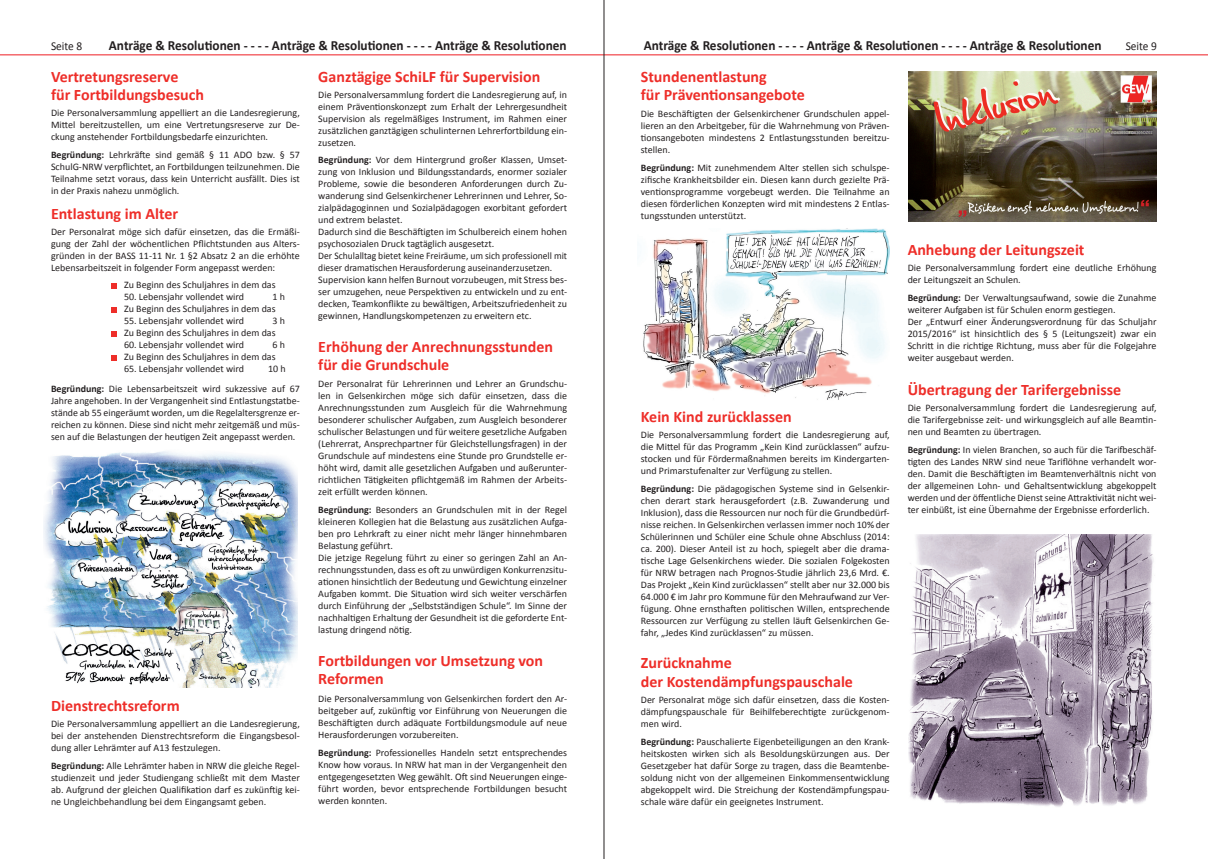
<style>
.page{position:relative;width:1208px;height:859px;background:#fff}
.page>*{position:absolute;margin:0;border:0;box-sizing:border-box;transform-origin:0 0}
.t1{font:700 16px/18px "Calibri";color:#ee2e29}
.t2{font:700 14px "Calibri";color:#231f20;scale:.95 1}
.t3{font:12px "Calibri";color:#231f20;scale:.95 1}
.t4{font:10px/12px "Calibri";color:#231f20;text-align:justify}
.s1{font-weight:700}
</style>
<div class="page">
<hr style="left:604px;top:54px;width:604px;height:1px;background:#ee1d23">
<hr style="left:0;top:54px;width:604px;height:1px;background:#ee1d23">
<svg style="left:111px;top:284px;width:5px;height:5px"></svg>
<svg style="left:111px;top:308px;width:5px;height:5px"></svg>
<svg style="left:111px;top:332px;width:5px;height:5px"></svg>
<svg style="left:111px;top:355px;width:5px;height:5px"></svg>
<img style="left:908px;top:534px;width:246px;height:273px">
<img style="left:643px;top:229px;width:246px;height:171px">
<img style="left:44px;top:451px;width:254px;height:237px">
<img style="left:908px;top:71px;width:248px;height:151px">
<hr style="left:603px;top:0;width:1px;height:859px;background:#231f20">
<p class="t3" style="left:51px;top:39px;width:34px">Seite 8</p>
<h2 class="t2" style="left:109px;top:37px;width:483px">Anträge &amp; Resolutionen - - - - Anträge &amp; Resolutionen - - - - Anträge &amp; Resolutionen</h2>
<h2 class="t2" style="left:644px;top:37px;width:483px">Anträge &amp; Resolutionen - - - - Anträge &amp; Resolutionen - - - - Anträge &amp; Resolutionen</h2>
<p class="t3" style="left:1125px;top:39px;width:34px">Seite 9</p>
<h1 class="t1" style="left:51px;top:68px;width:155px">Vertretungsreserve<br>für Fortbildungsbesuch</h1>
<p class="t4" style="left:51px;top:107px;width:250px">Die Personalversammlung appelliert an die Landesregierung, Mittel bereitzustellen, um eine Vertretungsreserve zur De&shy;ckung anstehender Fortbildungsbedarfe einzurichten.</p>
<p class="t4" style="left:51px;top:149px;width:250px"><span class="s1">Begründung:</span> Lehrkräfte sind gemäß § 11 ADO bzw. § 57<br>SchulG-NRW verpflichtet, an Fortbildungen teilzunehmen. Die Teilnahme setzt voraus, dass kein Unterricht ausfällt. Dies ist in der Praxis nahezu unmöglich.</p>
<h1 class="t1" style="left:51px;top:205px;width:129px">Entlastung im Alter</h1>
<p class="t4" style="left:51px;top:226px;width:250px">Der Personalrat möge sich dafür einsetzen, das die Ermäßi&shy;gung der Zahl der wöchentlichen Pflichtstunden aus Alters&shy;gründen in der BASS 11-11 Nr. 1 §2 Absatz 2 an die erhöhte Lebensarbeitszeit in folgender Form angepasst werden:</p>
<h1 class="t1" style="left:318px;top:68px;width:224px">Ganztägige SchiLF für Supervision</h1>
<p class="t4" style="left:318px;top:89px;width:250px">Die Personalversammlung fordert die Landesregierung auf, in einem Präventionskonzept zum Erhalt der Lehrergesundheit Supervision als regelmäßiges Instrument, im Rahmen einer zusätzlichen ganztägigen schulinternen Lehrerfortbildung ein&shy;zusetzen.</p>
<p class="t4" style="left:318px;top:154px;width:250px;text-align:left"><span class="s1">Begründung:</span> Vor dem Hintergrund großer Klassen, Umset&shy;zung von Inklusion und Bildungsstandards, enormer sozialer Probleme, sowie die besonderen Anforderungen durch Zu&shy;wanderung sind Gelsenkirchener Lehrerinnen und Lehrer, So&shy;zialpädagoginnen und Sozialpädagogen exorbitant gefordert und extrem belastet.<br>Dadurch sind die Beschäftigten im Schulbereich einem hohen psychosozialen Druck tagtäglich ausgesetzt.<br>Der Schulalltag bietet keine Freiräume, um sich professionell mit dieser dramatischen Herausforderung auseinanderzusetzen.<br>Supervision kann helfen Burnout vorzubeugen, mit Stress bes&shy;ser umzugehen, neue Perspektiven zu entwickeln und zu ent&shy;decken, Teamkonflikte zu bewältigen, Arbeitszufriedenheit zu gewinnen, Handlungskompetenzen zu erweitern etc.</p>
<h1 class="t1" style="left:318px;top:338px;width:236px">Erhöhung der Anrechnungsstunden für die Grundschule</h1>
<p class="t4" style="left:318px;top:378px;width:250px">Der Personalrat für Lehrerinnen und Lehrer an Grundschu&shy;len in Gelsenkirchen möge sich dafür einsetzen, dass die Anrechnungsstunden zum Ausgleich für die Wahrnehmung besonderer schulischer Aufgaben, zum Ausgleich besonderer schulischer Belastungen und für weitere gesetzliche Aufgaben (Lehrerrat, Ansprechpartner für Gleichstellungsfragen) in der Grundschule auf mindestens eine Stunde pro Grundstelle er&shy;höht wird, damit alle gesetzlichen Aufgaben und außerunter&shy;richtlichen Tätigkeiten pflichtgemäß im Rahmen der Arbeits&shy;zeit erfüllt werden können.</p>
<p class="t4" style="left:318px;top:504px;width:250px;text-align:left"><span class="s1">Begründung:</span> Besonders an Grundschulen mit in der Regel kleineren Kollegien hat die Belastung aus zusätzlichen Aufga&shy;ben pro Lehrkraft zu einer nicht mehr länger hinnehmbaren Belastung geführt.<br>Die jetzige Regelung führt zu einer so geringen Zahl an An&shy;rechnungsstunden, dass es oft zu unwürdigen Konkurrenzsitu&shy;ationen hinsichtlich der Bedeutung und Gewichtung einzelner Aufgaben kommt. Die Situation wird sich weiter verschärfen durch Einführung der „Selbstständigen Schule“. Im Sinne der nachhaltigen Erhaltung der Gesundheit ist die geforderte Ent&shy;lastung dringend nötig.</p>
<h1 class="t1" style="left:318px;top:652px;width:226px">Fortbildungen vor Umsetzung von<br>Reformen</h1>
<p class="t4" style="left:318px;top:693px;width:250px">Die Personalversammlung von Gelsenkirchen fordert den Ar&shy;beitgeber auf, zukünftig vor Einführung von Neuerungen die Beschäftigten durch adäquate Fortbildungsmodule auf neue Herausforderungen vorzubereiten.</p>
<p class="t4" style="left:318px;top:747px;width:250px"><span class="s1">Begründung:</span> Professionelles Handeln setzt entsprechendes Know how voraus. In NRW hat man in der Vergangenheit den entgegengesetzten Weg gewählt. Oft sind Neuerungen einge&shy;führt worden, bevor entsprechende Fortbildungen besucht werden konnten.</p>
<h1 class="t1" style="left:641px;top:68px;width:165px">Stundenentlastung<br>für Präventionsangebote</h1>
<p class="t4" style="left:641px;top:108px;width:250px">Die Beschäftigten der Gelsenkirchener Grundschulen appel&shy;lieren an den Arbeitgeber, für die Wahrnehmung von Präven&shy;tionsangeboten mindestens 2 Entlastungsstunden bereitzu&shy;stellen.</p>
<p class="t4" style="left:641px;top:162px;width:250px"><span class="s1">Begründung:</span> Mit zunehmendem Alter stellen sich schulspe&shy;zifische Krankheitsbilder ein. Diesen kann durch gezielte Prä&shy;ventionsprogramme vorgebeugt werden. Die Teilnahme an diesen förderlichen Konzepten wird mit mindestens 2 Entlas&shy;tungsstunden unterstützt.</p>
<h1 class="t1" style="left:907px;top:241px;width:178px">Anhebung der Leitungszeit</h1>
<p class="t4" style="left:907px;top:262px;width:250px">Die Personalversammlung fordert eine deutliche Erhöhung der Leitungszeit an Schulen.</p>
<p class="t4" style="left:907px;top:292px;width:250px;text-align:left"><span class="s1">Begründung:</span> Der Verwaltungsaufwand, sowie die Zunahme weiterer Aufgaben ist für Schulen enorm gestiegen.<br>Der „Entwurf einer Änderungsverordnung für das Schuljahr 2015/2016“ ist hinsichtlich des § 5 (Leitungszeit) zwar ein Schritt in die richtige Richtung, muss aber für die Folgejahre weiter ausgebaut werden.</p>
<h1 class="t1" style="left:907px;top:381px;width:215px">Übertragung der Tarifergebnisse</h1>
<p class="t4" style="left:907px;top:402px;width:250px">Die Personalversammlung fordert die Landesregierung auf, die Tarifergebnisse zeit- und wirkungsgleich auf alle Beamtin&shy;nen und Beamten zu übertragen.</p>
<p class="t4" style="left:907px;top:444px;width:250px"><span class="s1">Begründung:</span> In vielen Branchen, so auch für die Tarifbeschäf&shy;tigten des Landes NRW sind neue Tariflöhne verhandelt wor&shy;den. Damit die Beschäftigten im Beamtenverhältnis nicht von der allgemeinen Lohn- und Gehaltsentwicklung abgekoppelt werden und der öffentliche Dienst seine Attraktivität nicht wei&shy;ter einbüßt, ist eine Übernahme der Ergebnisse erforderlich.</p>
<p class="t4" style="left:124px;top:279px;width:153px">Zu Beginn des Schuljahres in dem das</p>
<p class="t4" style="left:124px;top:291px;width:122px">50. Lebensjahr vollendet wird</p>
<p class="t4" style="left:124px;top:291px;width:163px;text-indent:149px">1 h<br>Zu Beginn des Schuljahres in dem das</p>
<p class="t4" style="left:124px;top:315px;width:122px">55. Lebensjahr vollendet wird</p>
<p class="t4" style="left:124px;top:315px;width:163px;text-indent:149px">3 h<br>Zu Beginn des Schuljahres in dem das</p>
<p class="t4" style="left:124px;top:339px;width:122px">60. Lebensjahr vollendet wird</p>
<p class="t4" style="left:124px;top:339px;width:163px;text-indent:149px">6 h<br>Zu Beginn des Schuljahres in dem das</p>
<p class="t4" style="left:124px;top:363px;width:122px">65. Lebensjahr vollendet wird</p>
<p class="t4" style="left:268px;top:363px;width:19px">10 h</p>
<p class="t4" style="left:51px;top:383px;width:250px"><span class="s1">Begründung:</span> Die Lebensarbeitszeit wird sukzessive auf 67<br>Jahre angehoben. In der Vergangenheit sind Entlastungstatbe&shy;stände ab 55 eingeräumt worden, um die Regelaltersgrenze er&shy;reichen zu können. Diese sind nicht mehr zeitgemäß und müs&shy;sen auf die Belastungen der heutigen Zeit angepasst werden.</p>
<h1 class="t1" style="left:641px;top:408px;width:152px">Kein Kind zurücklassen</h1>
<p class="t4" style="left:641px;top:429px;width:250px">Die Personalversammlung fordert die Landesregierung auf, die Mittel für das Programm „Kein Kind zurücklassen“ aufzu&shy;stocken und für Fördermaßnahmen bereits im Kindergarten&shy;und Primarstufenalter zur Verfügung zu stellen.</p>
<p class="t4" style="left:641px;top:483px;width:250px"><span class="s1">Begründung:</span> Die pädagogischen Systeme sind in Gelsenkir&shy;chen derart stark herausgefordert (z.B. Zuwanderung und Inklusion), dass die Ressourcen nur noch für die Grundbedürf&shy;nisse reichen. In Gelsenkirchen verlassen immer noch 10% der Schülerinnen und Schüler eine Schule ohne Abschluss (2014: ca. 200). Dieser Anteil ist zu hoch, spiegelt aber die drama&shy;tische Lage Gelsenkirchens wieder. Die sozialen Folgekosten für NRW betragen nach Prognos-Studie jährlich 23,6 Mrd. €.<br>Das Projekt „Kein Kind zurücklassen“ stellt aber nur 32.000 bis 64.000 € im Jahr pro Kommune für den Mehraufwand zur Ver&shy;fügung. Ohne ernsthaften politischen Willen, entsprechende Ressourcen zur Verfügung zu stellen läuft Gelsenkirchen Ge&shy;fahr, „Jedes Kind zurücklassen“ zu müssen.</p>
<h1 class="t1" style="left:641px;top:653px;width:214px;line-height:19.2px">Zurücknahme<br>der Kostendämpfungspauschale</h1>
<p class="t4" style="left:641px;top:693px;width:250px">Der Personalrat möge sich dafür einsetzen, dass die Kosten&shy;dämpfungspauschale für Beihilfeberechtigte zurückgenom&shy;men wird.</p>
<p class="t4" style="left:641px;top:735px;width:250px"><span class="s1">Begründung:</span> Pauschalierte Eigenbeteiligungen an den Krank&shy;heitskosten wirken sich als Besoldungskürzungen aus. Der Gesetzgeber hat dafür Sorge zu tragen, dass die Beamtenbe&shy;soldung nicht von der allgemeinen Einkommensentwicklung abgekoppelt wird. Die Streichung der Kostendämpfungspau&shy;schale wäre dafür ein geeignetes Instrument.</p>
<h1 class="t1" style="left:51px;top:696px;width:130px">Dienstrechtsreform</h1>
<p class="t4" style="left:51px;top:717px;width:250px">Die Personalversammlung appelliert an die Landesregierung, bei der anstehenden Dienstrechtsreform die Eingangsbesol&shy;dung aller Lehrämter auf A13 festzulegen.</p>
<p class="t4" style="left:51px;top:759px;width:250px"><span class="s1">Begründung:</span> Alle Lehrämter haben in NRW die gleiche Regel&shy;studienzeit und jeder Studiengang schließt mit dem Master ab. Aufgrund der gleichen Qualifikation darf es zukünftig kei&shy;ne Ungleichbehandlung bei dem Eingangsamt geben.</p>
</div>
